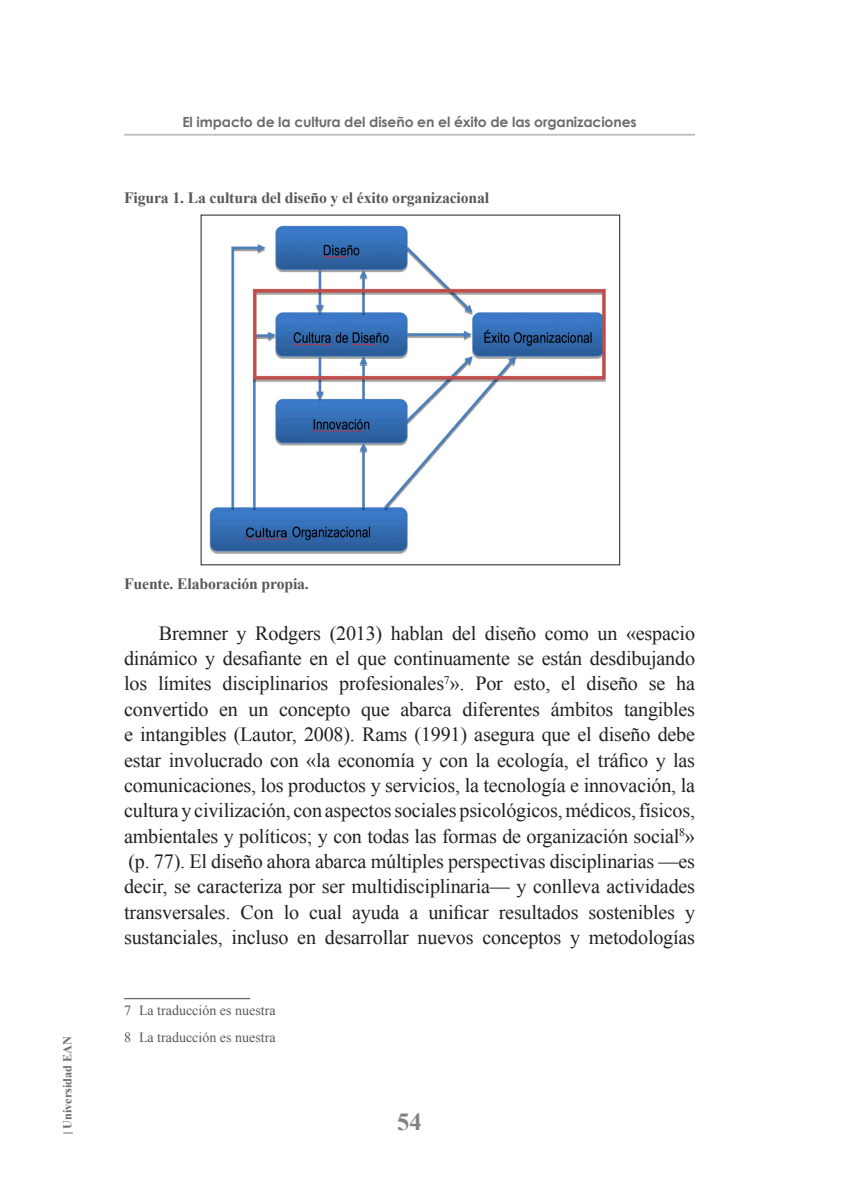
<style>
.page{position:relative;width:844px;height:1191px;background:#fff}
.page>*{position:absolute;margin:0;border:0;box-sizing:border-box;transform-origin:0 0}
.t1{font:700 24.5px "Times New Roman";color:#808285}
.Párrafo_2{font:20.12px/25.4px "Times New Roman";letter-spacing:-.01em;color:#231f20;text-align:justify}
.Fuentes_y_figuras{font:700 15.75px "Times New Roman";letter-spacing:-.01em;color:#57585a}
.t2{font:700 14px "Century Gothic";letter-spacing:-.01em;color:#6c6d70}
.Nota_pie_de_página{font:14px "Times New Roman";color:#57585a}
.t3{font:700 12.25px "Times New Roman";color:#6c6d70}
</style>
<div class="page">
<hr style="left:124px;top:134px;width:570px;height:2px;background:#231f20">
<img style="left:209px;top:225px;width:397px;height:329px">
<hr style="left:124px;top:998px;width:126px;height:1px;background:#6c6d70">
<p class="t2" style="left:182px;top:111px;width:455px">El impacto de la cultura del diseño en el éxito de las organizaciones</p>
<p class="Fuentes_y_figuras" style="left:124px;top:187px;width:366px">Figura 1. La cultura del diseño y el éxito organizacional</p>
<p class="t3" style="left:59px;top:1129px;width:94px;rotate:-90deg">Universidad EAN</p>
<p class="Fuentes_y_figuras" style="left:124px;top:572px;width:186px">Fuente. Elaboración propia.</p>
<p class="Párrafo_2" style="left:124px;top:620px;width:572px;text-indent:35px">Bremner y Rodgers (2013) hablan del diseño como un «espacio dinámico y desafiante en el que continuamente se están desdibujando los límites disciplinarios profesionales<sup>7</sup>». Por esto, el diseño se ha convertido en un concepto que abarca diferentes ámbitos tangibles e intangibles (Lautor, 2008). Rams (1991) asegura que el diseño debe estar involucrado con «la economía y con la ecología, el tráfico y las comunicaciones, los productos y servicios, la tecnología e innovación, la cultura y civilización, con aspectos sociales psicológicos, médicos, físicos, ambientales y políticos; y con todas las formas de organización social<sup>8</sup>» (p. 77). El diseño ahora abarca múltiples perspectivas disciplinarias —es decir, se caracteriza por ser multidisciplinaria— y conlleva actividades transversales. Con lo cual ayuda a unificar resultados sostenibles y sustanciales, incluso en desarrollar nuevos conceptos y metodologías</p>
<p class="Nota_pie_de_página" style="left:124px;top:1001px;width:153px">7 La traducción es nuestra</p>
<p class="Nota_pie_de_página" style="left:124px;top:1028px;width:153px">8 La traducción es nuestra</p>
<p class="t1" style="left:397px;top:1105px;width:26px">54</p>
</div>
